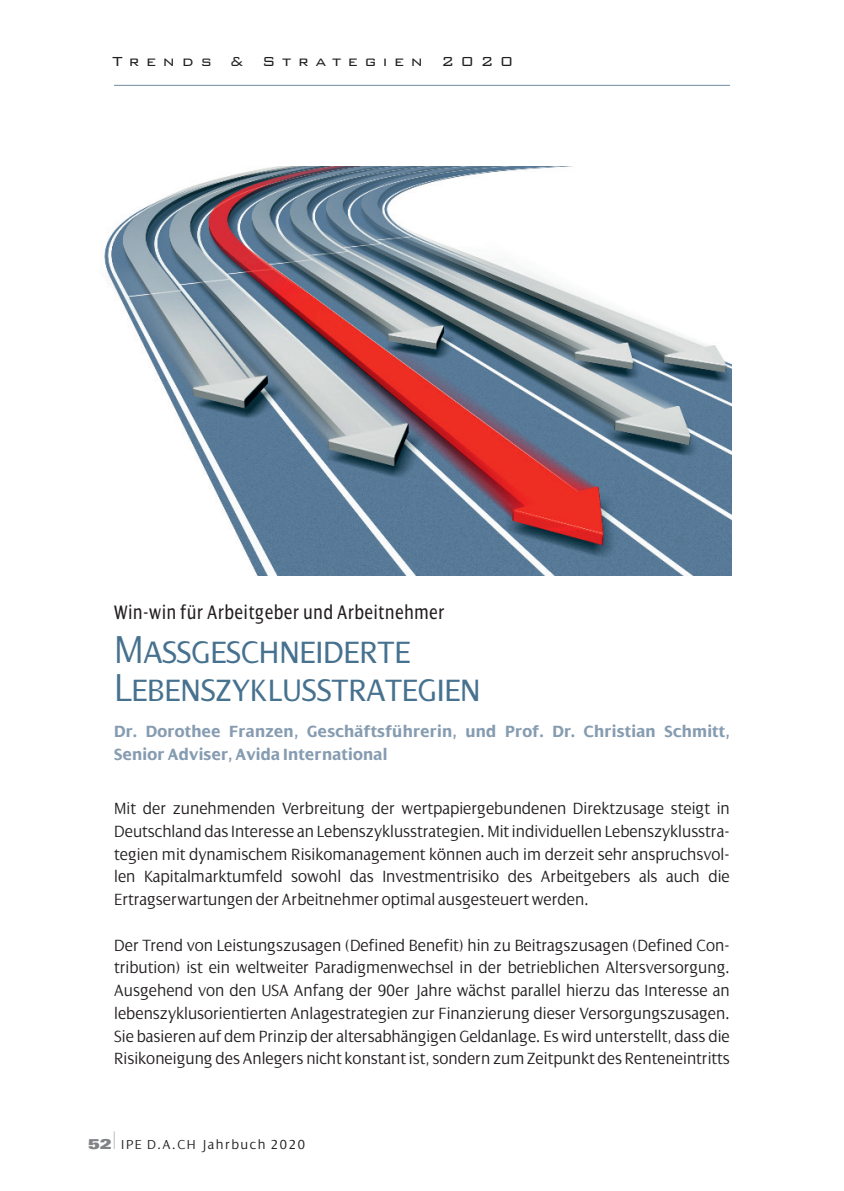
<style>
.page{position:relative;width:844px;height:1191px;background:#fff}
.page>*{position:absolute;margin:0;border:0;box-sizing:border-box;transform-origin:0 0}
.t1{font:42px/38.5px "Dialog Light SC";color:#46718f;scale:.95 1}
.t2{font:21px "Dialog Cond";letter-spacing:.04em;color:#231f20}
.t3{font:300 17.5px/22.8px "Dialog";color:#231f20;text-align:justify;scale:.95 1}
.t4{font:700 17.5px/22.8px "Dialog";letter-spacing:.015em;color:#869cb1;scale:.95 1}
.t5{font:300 17.5px "Bank Gothic BT";letter-spacing:.375em;color:#231f20}
.t6{font:300 14px "Dialog";letter-spacing:.105em;color:#231f20}
.s1{font-family:"Univers";font-weight:900;font-stretch:expanded;color:#808285}
.s2{font-family:"Helvetica Neue";font-weight:200;font-size:24.5px;color:#808285}
</style>
<div class="page">
<hr style="left:114px;top:85px;width:615px;height:1px;background:#869cb1">
<img style="left:101px;top:167px;width:630px;height:409px">
<p class="t5" style="left:112px;top:49px;width:402px">Trends &amp; Strategien 2020</p>
<p class="t2" style="left:114px;top:599px;width:332px">Win-win für Arbeitgeber und Arbeitnehmer</p>
<h1 class="t1" style="left:114px;top:629px;width:387px">Maßgeschneiderte<br>Lebenszyklusstrategien</h1>
<p class="t4" style="left:114px;top:719px;width:649px">Dr. Dorothee Franzen, Geschäftsführerin, und Prof. Dr. Christian Schmitt,<br>Senior Adviser, Avida International</p>
<p class="t3" style="left:114px;top:796px;width:649px">Mit der zunehmenden Verbreitung der wertpapiergebundenen Direktzusage steigt in Deutschland das Interesse an Lebenszyklusstrategien. Mit individuellen Lebenszyklusstra&shy;tegien mit dynamischem Risikomanagement können auch im derzeit sehr anspruchsvol&shy;len Kapitalmarktumfeld sowohl das Investmentrisiko des Arbeitgebers als auch die Ertragserwartungen der Arbeitnehmer optimal ausgesteuert werden.</p>
<p class="t3" style="left:114px;top:933px;width:649px">Der Trend von Leistungszusagen (Defined Benefit) hin zu Beitragszusagen (Defined Con&shy;tribution) ist ein weltweiter Paradigmenwechsel in der betrieblichen Altersversorgung.<br>Ausgehend von den USA Anfang der 90er Jahre wächst parallel hierzu das Interesse an lebenszyklusorientierten Anlagestrategien zur Finanzierung dieser Versorgungszusagen.<br>Sie basieren auf dem Prinzip der altersabhängigen Geldanlage. Es wird unterstellt, dass die Risikoneigung des Anlegers nicht konstant ist, sondern zum Zeitpunkt des Renteneintritts</p>
<p class="t6" style="left:88px;top:1136px;width:218px"><span class="s1">52</span><span class="s2">I</span> IPE D.A.CH Jahrbuch 2020</p>
</div>
